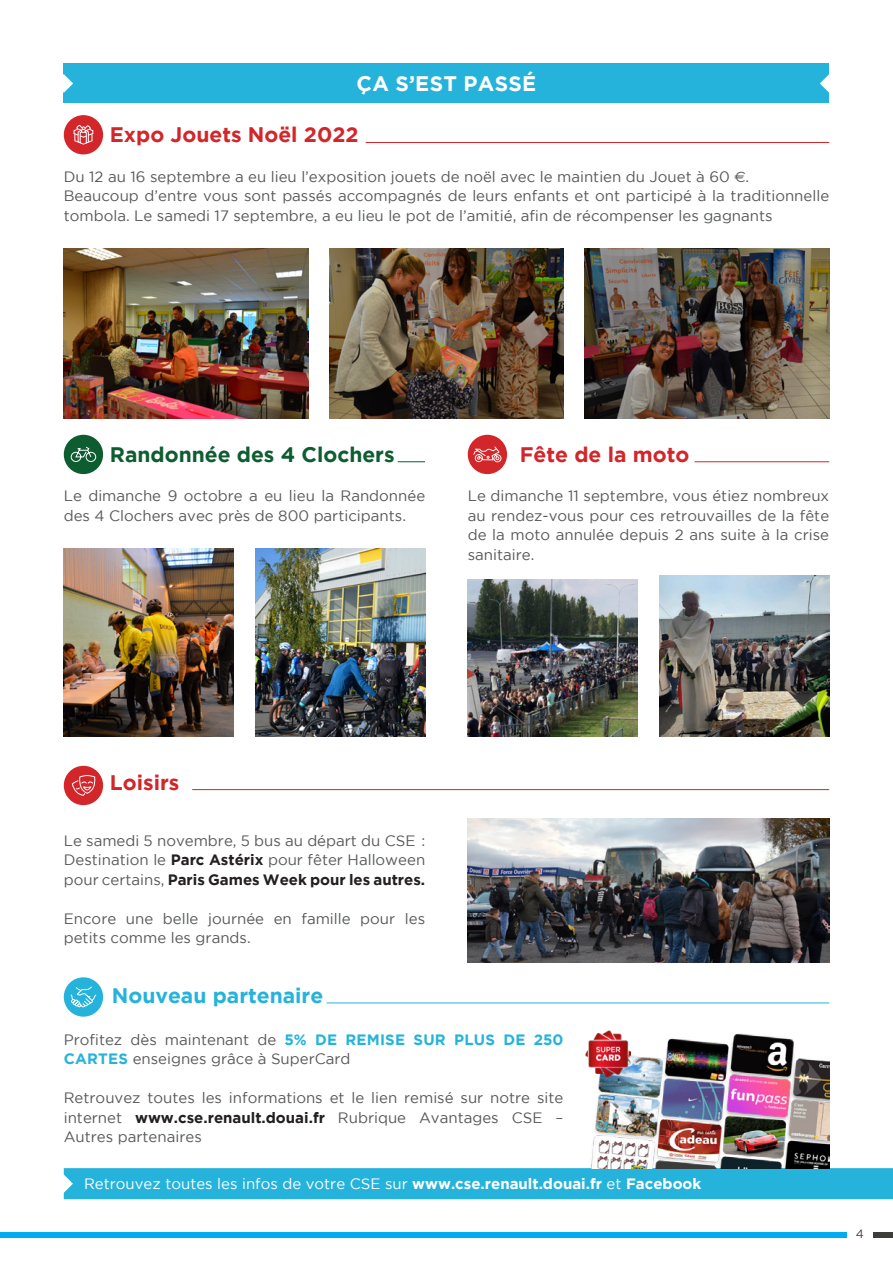
<style>
.page{position:relative;width:893px;height:1263px;background:#fff}
.page>*{position:absolute;margin:0;border:0;box-sizing:border-box;transform-origin:0 0}
.t1{font:700 21px "Gotham";color:#d3262a}
.t2{font:700 21px "Gotham";color:#0e5d30}
.t3{font:700 21px "Gotham";color:#26b3db}
.t4{font:700 21px "Gotham";letter-spacing:.015em;color:#fff}
.t5{font:15px/19.5px "Gotham";color:#57585a}
.t6{font:15px "Gotham";color:#fff}
.t7{font:12px "Gotham";color:#3d3d3b}
.s1{font-family:"Euro Sans"}
.s2{font-weight:700;color:#231f20}
.s3{font-weight:700;color:#26b3db}
.s4{font-weight:700}
</style>
<div class="page">
<div style="left:0;top:1232px;width:846px;height:6px;background:#00aeef"></div>
<div style="left:873px;top:1232px;width:20px;height:6px;background:#3d3d3b"></div>
<div style="left:64px;top:64px;width:765px;height:39px;background:#26b3db"></div>
<svg style="left:63px;top:74px;width:10px;height:19px"></svg>
<svg style="left:820px;top:74px;width:9px;height:19px"></svg>
<hr style="left:366px;top:142px;width:463px;height:1px;background:#d3262a">
<hr style="left:192px;top:789px;width:637px;height:1px;background:#d3262a">
<hr style="left:327px;top:1002px;width:502px;height:1px;background:#26b3db">
<img style="left:64px;top:249px;width:244px;height:170px">
<img style="left:64px;top:549px;width:170px;height:187px">
<img style="left:468px;top:579px;width:170px;height:157px">
<img style="left:255px;top:549px;width:170px;height:187px">
<img style="left:659px;top:576px;width:170px;height:160px">
<img style="left:330px;top:249px;width:233px;height:170px">
<img style="left:585px;top:249px;width:244px;height:170px">
<img style="left:468px;top:818px;width:361px;height:145px">
<div style="left:64px;top:1168px;width:829px;height:31px;background:#26b3db"></div>
<hr style="left:694px;top:461px;width:135px;height:1px;background:#d3262a">
<svg style="left:398px;top:461px;width:27px;height:1px"></svg>
<div style="left:64px;top:115px;width:39px;height:39px;background:#d3262a;border-radius:50%"></div>
<div style="left:64px;top:766px;width:39px;height:39px;background:#d3262a;border-radius:50%"></div>
<div style="left:64px;top:977px;width:39px;height:40px;background:#26b3db;border-radius:50%"></div>
<div style="left:64px;top:435px;width:39px;height:39px;background:#0e5d30;border-radius:50%"></div>
<div style="left:468px;top:435px;width:39px;height:39px;background:#d3262a;border-radius:50%"></div>
<svg style="left:73px;top:125px;width:21px;height:20px"></svg>
<svg style="left:70px;top:446px;width:26px;height:16px"></svg>
<svg style="left:473px;top:446px;width:28px;height:16px"></svg>
<svg style="left:70px;top:986px;width:27px;height:22px"></svg>
<svg style="left:71px;top:775px;width:24px;height:21px"></svg>
<img style="left:590px;top:1033px;width:239px;height:135px">
<img style="left:585px;top:1031px;width:45px;height:45px">
<h1 class="t4" style="left:357px;top:72px;width:181px">ÇA S’EST PASSÉ</h1>
<h1 class="t1" style="left:110px;top:123px;width:250px">Expo Jouets Noël 2022</h1>
<p class="t5" style="left:64px;top:166px;width:767px">Du 12 au 16 septembre a eu lieu l’exposition jouets de noël avec le maintien du Jouet à 60 <span class="s1">€</span>.<br>Beaucoup d’entre vous sont passés accompagnés de leurs enfants et ont participé à la traditionnelle tombola. Le samedi 17 septembre, a eu lieu le pot de l’amitié, afin de récompenser les gagnants</p>
<h1 class="t2" style="left:110px;top:442px;width:286px">Randonnée des 4 Clochers</h1>
<h1 class="t1" style="left:520px;top:442px;width:171px">Fête de la moto</h1>
<p class="t5" style="left:64px;top:486px;width:363px">Le dimanche 9 octobre a eu lieu la Randonnée des 4 Clochers avec près de 800 participants.</p>
<p class="t5" style="left:468px;top:486px;width:363px;text-align:justify">Le dimanche 11 septembre, vous étiez nombreux au rendez-vous pour ces retrouvailles de la fête de la moto annulée depuis 2 ans suite à la crise sanitaire.</p>
<h1 class="t1" style="left:110px;top:771px;width:71px">Loisirs</h1>
<p class="t5" style="left:64px;top:831px;width:363px;text-align:justify">Le samedi 5 novembre, 5 bus au départ du CSE :<br>Destination le <span class="s2">Parc Astérix</span> pour fêter Halloween pour certains, <span class="s2">Paris Games Week pour les autres.</span></p>
<p class="t5" style="left:64px;top:909px;width:363px">Encore une belle journée en famille pour les petits comme les grands.</p>
<h1 class="t3" style="left:112px;top:983px;width:213px">Nouveau partenaire</h1>
<p class="t5" style="left:64px;top:1029px;width:501px">Profitez dès maintenant de <span class="s3">5% DE REMISE SUR PLUS DE 250<br>CARTES</span> enseignes grâce à SuperCard</p>
<p class="t5" style="left:64px;top:1088px;width:501px;text-align:justify">Retrouvez toutes les informations et le lien remisé sur notre site internet <span class="s2">www.cse.renault.douai.fr</span> Rubrique Avantages CSE – Autres partenaires</p>
<p class="t6" style="left:84px;top:1175px;width:619px">Retrouvez toutes les infos de votre CSE sur <span class="s4">www.cse.renault.douai.fr</span> et <span class="s4">Facebook</span></p>
<p class="t7" style="left:856px;top:1227px;width:10px">4</p>
</div>
